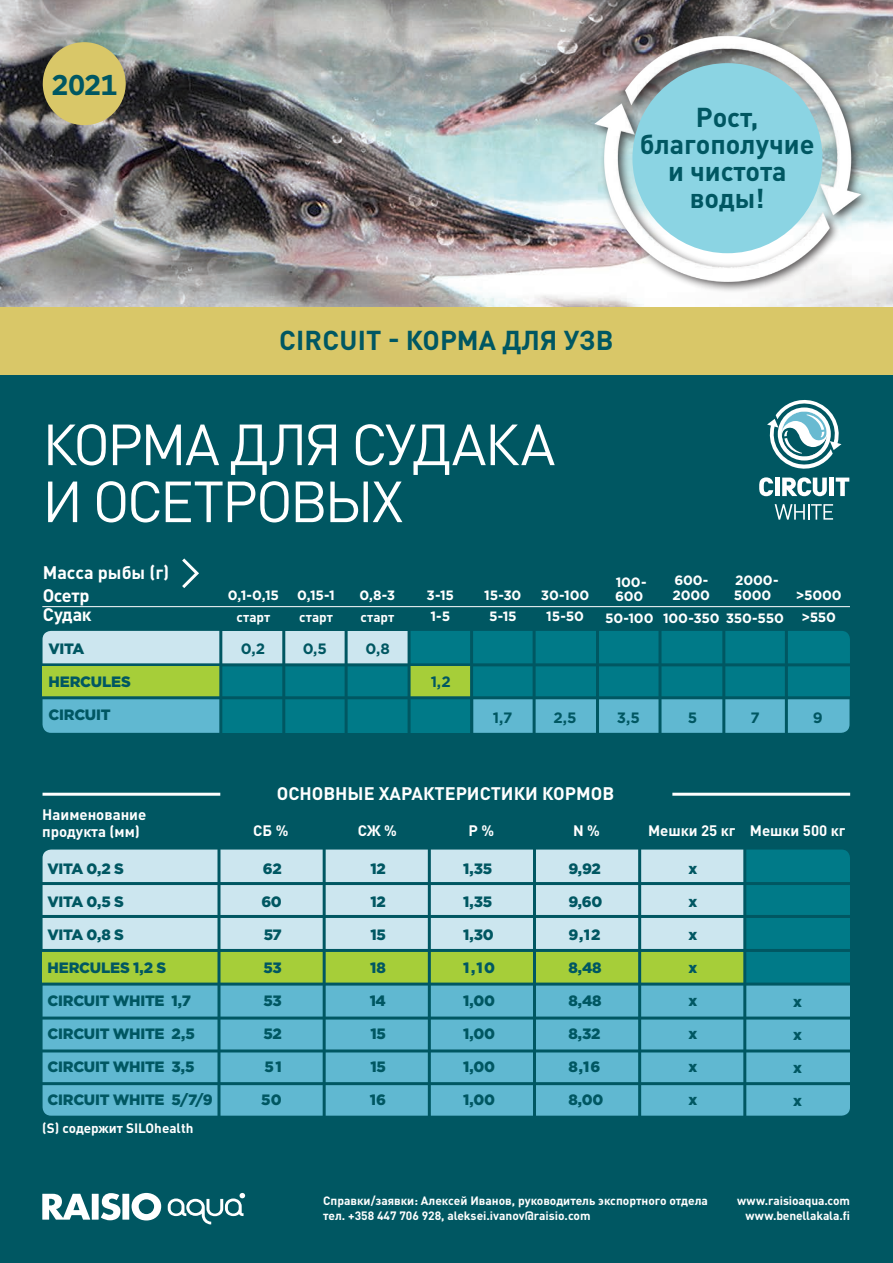
<style>
.page{position:relative;width:893px;height:1263px;background:#fff}
.page>*{position:absolute;margin:0;border:0;box-sizing:border-box;transform-origin:0 0}
.t1{font:57px/57px "DIN Pro";letter-spacing:-.045em;color:#fff}
.t2{font:700 28.5px "Gotham";color:#005762}
.t3{font:700 27px/27px "DIN Pro";color:#005762;text-align:center}
.t4{font:700 18px/23.1px "DIN Pro";color:#fff}
.t5{font:900 15px "Gotham";letter-spacing:-.02em;color:#005762}
.t6{font:700 15px/16.5px "DIN Pro";color:#fff}
.t7{font:700 15px "Gotham";color:#005762}
.t8{font:700 13.5px/20.5px "Gotham";letter-spacing:-.02em;color:#fff}
.t9{font:700 13.5px "DIN Pro";color:#fff}
.t10{font:700 12px/15px "DIN Pro";color:#fff}
</style>
<div class="page">
<img style="left:0;top:0;width:893px;height:307px">
<div style="left:0;top:324px;width:893px;height:939px;background:#005762"></div>
<svg style="left:759px;top:477px;width:14px;height:19px"></svg>
<hr style="left:775px;top:478px;width:4px;height:18px;background:#fff">
<div style="left:829px;top:478px;width:5px;height:18px;background:#fff"></div>
<svg style="left:836px;top:478px;width:13px;height:18px"></svg>
<svg style="left:782px;top:477px;width:45px;height:19px"></svg>
<svg style="left:767px;top:400px;width:75px;height:69px"></svg>
<svg style="left:775px;top:504px;width:58px;height:16px"></svg>
<div style="left:122px;top:1194px;width:7px;height:25px;background:#fff"></div>
<svg style="left:101px;top:1193px;width:19px;height:27px"></svg>
<div style="left:92px;top:1194px;width:7px;height:25px;background:#fff"></div>
<svg style="left:42px;top:1194px;width:48px;height:25px"></svg>
<svg style="left:132px;top:1193px;width:29px;height:27px"></svg>
<svg style="left:168px;top:1193px;width:77px;height:31px"></svg>
<svg style="left:182px;top:558px;width:17px;height:30px"></svg>
<img style="left:587px;top:23px;width:301px;height:271px">
<div style="left:632px;top:63px;width:190px;height:190px;background:#8bd4e3;border-radius:50%"></div>
<div style="left:0;top:307px;width:893px;height:68px;background:#d9c768"></div>
<hr style="left:672px;top:793px;width:178px;height:3px;background:#fff">
<hr style="left:43px;top:793px;width:177px;height:3px;background:#fff">
<hr style="left:42px;top:606px;width:808px;height:1px;background:#fff">
<div style="left:221px;top:631px;width:188px;height:34px;background:#cce6ef"></div>
<div style="left:411px;top:631px;width:439px;height:32px;background:#007a88"></div>
<div style="left:220px;top:665px;width:630px;height:34px;background:#007a88"></div>
<div style="left:220px;top:699px;width:251px;height:34px;background:#007a88"></div>
<div style="left:43px;top:699px;width:176px;height:34px;background:#60b8d1"></div>
<svg style="left:473px;top:699px;width:376px;height:34px;background:#5eb6ce"></svg>
<div style="left:43px;top:631px;width:176px;height:32px;background:#cce6ef"></div>
<hr style="left:282px;top:628px;width:3px;height:107px;background:#005762">
<hr style="left:345px;top:628px;width:3px;height:108px;background:#005762">
<hr style="left:533px;top:628px;width:3px;height:108px;background:#005762">
<hr style="left:596px;top:628px;width:3px;height:108px;background:#005762">
<hr style="left:658px;top:628px;width:3px;height:108px;background:#005762">
<hr style="left:722px;top:628px;width:3px;height:108px;background:#005762">
<hr style="left:785px;top:628px;width:3px;height:108px;background:#005762">
<hr style="left:36px;top:663px;width:823px;height:3px;background:#005762">
<div style="left:43px;top:666px;width:177px;height:32px;background:#a6ce39"></div>
<div style="left:409px;top:666px;width:63px;height:32px;background:#a6ce39"></div>
<hr style="left:219px;top:628px;width:3px;height:108px;background:#005762">
<hr style="left:36px;top:696px;width:816px;height:3px;background:#005762">
<hr style="left:408px;top:628px;width:3px;height:108px;background:#005762">
<hr style="left:470px;top:628px;width:3px;height:108px;background:#005762">
<div style="left:746px;top:849px;width:104px;height:133px;background:#007a88"></div>
<div style="left:43px;top:985px;width:807px;height:131px;background:#60b8d1"></div>
<div style="left:43px;top:849px;width:700px;height:100px;background:#cce6ef"></div>
<hr style="left:38px;top:882px;width:823px;height:3px;background:#005762">
<hr style="left:36px;top:915px;width:823px;height:3px;background:#005762">
<hr style="left:36px;top:1016px;width:823px;height:3px;background:#005762">
<hr style="left:36px;top:1082px;width:823px;height:3px;background:#005762">
<hr style="left:36px;top:1049px;width:823px;height:3px;background:#005762">
<div style="left:43px;top:950px;width:702px;height:34px;background:#a6ce39"></div>
<hr style="left:36px;top:949px;width:823px;height:3px;background:#005762">
<hr style="left:38px;top:982px;width:823px;height:3px;background:#005762">
<hr style="left:323px;top:843px;width:3px;height:279px;background:#005762">
<hr style="left:533px;top:843px;width:3px;height:279px;background:#005762">
<hr style="left:428px;top:843px;width:3px;height:279px;background:#005762">
<hr style="left:638px;top:843px;width:3px;height:279px;background:#005762">
<hr style="left:217px;top:843px;width:3px;height:279px;background:#005762">
<hr style="left:743px;top:843px;width:3px;height:279px;background:#005762">
<div style="left:43px;top:42px;width:83px;height:83px;background:#d9c768;border-radius:50%"></div>
<h2 class="t2" style="left:51px;top:66px;width:68px">2021</h2>
<h3 class="t3" style="left:640px;top:103px;width:176px">Рост, благополучие и чистота воды!</h3>
<h3 class="t3" style="left:279px;top:326px;width:336px">CIRCUIT - КОРМА ДЛЯ УЗВ</h3>
<h1 class="t1" style="left:42px;top:414px;width:515px">КОРМА ДЛЯ СУДАКА<br>И ОСЕТРОВЫХ</h1>
<p class="t4" style="left:43px;top:560px;width:128px">Масса рыбы (г)<br>Осетр</p>
<p class="t4" style="left:43px;top:602px;width:50px">Судак</p>
<p class="t5" style="left:48px;top:638px;width:37px">VITA</p>
<p class="t5" style="left:48px;top:671px;width:84px">HERCULES</p>
<p class="t5" style="left:48px;top:704px;width:64px">CIRCUIT</p>
<p class="t8" style="left:228px;top:585px;width:53px">0,1-0,15</p>
<p class="t9" style="left:237px;top:608px;width:35px">старт</p>
<p class="t8" style="left:297px;top:585px;width:39px">0,15-1</p>
<p class="t9" style="left:299px;top:608px;width:35px">старт</p>
<p class="t8" style="left:360px;top:585px;width:37px">0,8-3</p>
<p class="t9" style="left:360px;top:608px;width:35px">старт</p>
<p class="t8" style="left:427px;top:585px;width:29px">3-15<br>1-5</p>
<p class="t8" style="left:484px;top:585px;width:39px;text-align:center">15-30<br>5-15</p>
<p class="t8" style="left:541px;top:585px;width:50px;text-align:center">30-100<br>15-50</p>
<p class="t8" style="left:615px;top:576px;width:33px;line-height:13.5px">100-<br>600</p>
<p class="t8" style="left:605px;top:607px;width:50px">50-100</p>
<p class="t8" style="left:734px;top:573px;width:46px;line-height:15px">2000-<br>5000</p>
<p class="t8" style="left:663px;top:608px;width:122px">100-350 350-550</p>
<p class="t8" style="left:673px;top:573px;width:39px;line-height:15px">600-<br>2000</p>
<p class="t8" style="left:796px;top:584px;width:47px;line-height:22.2px;text-align:center">&gt;5000 &gt;550</p>
<p class="t7" style="left:241px;top:639px;width:26px">0,2</p>
<p class="t7" style="left:303px;top:639px;width:26px">0,5</p>
<p class="t7" style="left:366px;top:639px;width:26px">0,8</p>
<p class="t7" style="left:431px;top:672px;width:22px">1,2</p>
<p class="t7" style="left:493px;top:707px;width:21px">1,7</p>
<p class="t7" style="left:553px;top:707px;width:25px">2,5</p>
<p class="t7" style="left:617px;top:707px;width:24px">3,5</p>
<p class="t7" style="left:688px;top:707px;width:11px">5</p>
<p class="t7" style="left:750px;top:707px;width:11px">7</p>
<p class="t7" style="left:813px;top:707px;width:11px">9</p>
<p class="t6" style="left:42px;top:806px;width:106px">Наименование продукта (мм)</p>
<p class="t5" style="left:47px;top:859px;width:78px">VITA 0,2 S</p>
<p class="t5" style="left:47px;top:892px;width:78px">VITA 0,5 S</p>
<p class="t5" style="left:47px;top:925px;width:78px">VITA 0,8 S</p>
<p class="t5" style="left:47px;top:958px;width:120px">HERCULES 1,2 S</p>
<p class="t5" style="left:47px;top:991px;width:145px">CIRCUIT WHITE 1,7</p>
<p class="t5" style="left:47px;top:1024px;width:149px">CIRCUIT WHITE 2,5</p>
<p class="t5" style="left:47px;top:1057px;width:149px">CIRCUIT WHITE 3,5</p>
<p class="t5" style="left:47px;top:1090px;width:167px">CIRCUIT WHITE 5/7/9</p>
<p class="t9" style="left:42px;top:1119px;width:153px">(S) содержит SILOhealth</p>
<p class="t4" style="left:277px;top:782px;width:339px">ОСНОВНЫЕ ХАРАКТЕРИСТИКИ КОРМОВ</p>
<p class="t6" style="left:253px;top:822px;width:37px">СБ %</p>
<p class="t6" style="left:358px;top:822px;width:41px">СЖ %</p>
<p class="t6" style="left:648px;top:822px;width:199px">Мешки 25 кг Мешки 500 кг</p>
<p class="t6" style="left:469px;top:822px;width:27px">P %</p>
<p class="t6" style="left:573px;top:822px;width:28px">N %</p>
<p class="t5" style="left:263px;top:859px;width:20px">62</p>
<p class="t5" style="left:261px;top:892px;width:22px">60</p>
<p class="t5" style="left:264px;top:925px;width:20px">57</p>
<p class="t5" style="left:263px;top:958px;width:20px">53</p>
<p class="t5" style="left:263px;top:991px;width:20px">53</p>
<p class="t5" style="left:263px;top:1024px;width:20px">52</p>
<p class="t5" style="left:264px;top:1057px;width:19px">51</p>
<p class="t5" style="left:261px;top:1090px;width:22px">50</p>
<p class="t5" style="left:370px;top:859px;width:17px">12</p>
<p class="t5" style="left:370px;top:892px;width:17px">12</p>
<p class="t5" style="left:370px;top:925px;width:17px">15</p>
<p class="t5" style="left:370px;top:958px;width:17px">18</p>
<p class="t5" style="left:370px;top:991px;width:18px">14</p>
<p class="t5" style="left:370px;top:1024px;width:17px">15</p>
<p class="t5" style="left:370px;top:1057px;width:17px">15</p>
<p class="t5" style="left:370px;top:1090px;width:18px">16</p>
<p class="t5" style="left:463px;top:859px;width:31px">1,35</p>
<p class="t5" style="left:463px;top:892px;width:31px">1,35</p>
<p class="t5" style="left:463px;top:925px;width:32px">1,30</p>
<p class="t5" style="left:463px;top:958px;width:33px">1,10</p>
<p class="t5" style="left:463px;top:991px;width:33px">1,00</p>
<p class="t5" style="left:463px;top:1024px;width:33px">1,00</p>
<p class="t5" style="left:463px;top:1057px;width:33px">1,00</p>
<p class="t5" style="left:463px;top:1090px;width:33px">1,00</p>
<p class="t5" style="left:568px;top:859px;width:34px">9,92</p>
<p class="t5" style="left:568px;top:892px;width:36px">9,60</p>
<p class="t5" style="left:568px;top:925px;width:34px">9,12</p>
<p class="t5" style="left:568px;top:958px;width:35px">8,48</p>
<p class="t5" style="left:568px;top:991px;width:35px">8,48</p>
<p class="t5" style="left:568px;top:1024px;width:34px">8,32</p>
<p class="t5" style="left:568px;top:1057px;width:33px">8,16</p>
<p class="t5" style="left:568px;top:1090px;width:37px">8,00</p>
<p class="t5" style="left:689px;top:859px;width:10px">x</p>
<p class="t5" style="left:689px;top:892px;width:10px">x</p>
<p class="t5" style="left:689px;top:925px;width:10px">x</p>
<p class="t5" style="left:689px;top:958px;width:10px">x</p>
<p class="t5" style="left:689px;top:991px;width:10px">x</p>
<p class="t5" style="left:689px;top:1024px;width:10px">x</p>
<p class="t5" style="left:689px;top:1057px;width:10px">x</p>
<p class="t5" style="left:689px;top:1090px;width:10px">x</p>
<p class="t5" style="left:793px;top:991px;width:10px">x</p>
<p class="t5" style="left:793px;top:1024px;width:10px">x</p>
<p class="t5" style="left:793px;top:1057px;width:10px">x</p>
<p class="t5" style="left:793px;top:1090px;width:10px">x</p>
<p class="t10" style="left:323px;top:1192px;width:386px">Справки/заявки: Алексей Иванов, pуководитель экспортного отдела тел. +358 447 706 928, aleksei.ivanov@raisio.com</p>
<p class="t10" style="left:737px;top:1193px;width:114px;text-align:right">www.raisioaqua.com www.benellakala.fi</p>
</div>
